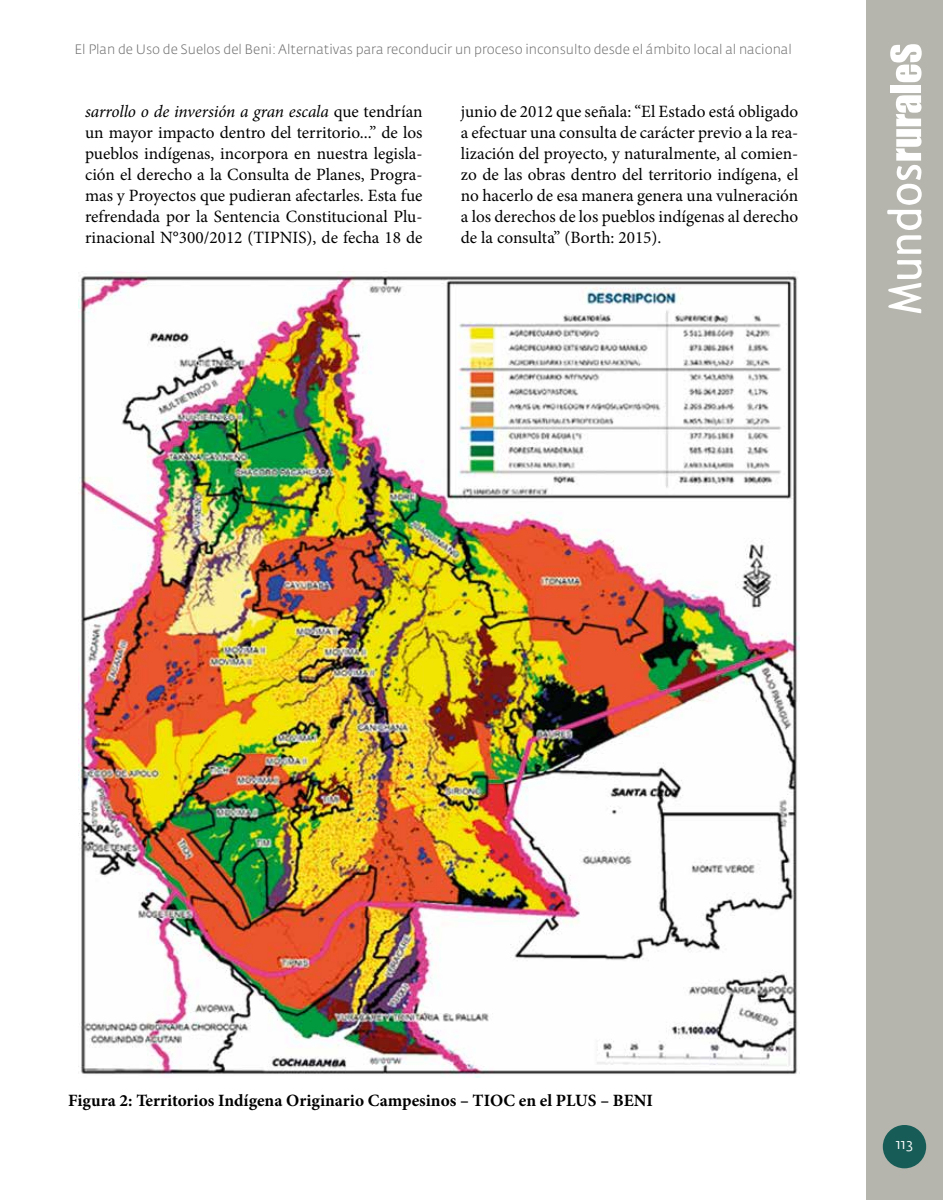
<style>
.page{position:relative;width:943px;height:1200px;background:#fff}
.page>*{position:absolute;margin:0;border:0;box-sizing:border-box;transform-origin:0 0}
.t1{font:17.25px/21px "Minion Pro";color:#000;text-align:justify}
.t2{font:700 17.25px "Minion Pro";color:#000}
.t3{font:14.25px "Fedra Sans Std";color:#fff}
.t4{font:300 13.5px "Fedra Sans Std";color:#706f6f}
.s1{font-style:italic}
</style>
<div class="page">
<div style="left:866px;top:0;width:77px;height:1200px;background:#b5b5ad"></div>
<div style="left:882px;top:1125px;width:44px;height:43px;background:#185c57;border-radius:50%"></div>
<svg style="left:888px;top:260px;width:34px;height:53px"></svg>
<svg style="left:887px;top:95px;width:35px;height:159px"></svg>
<div style="left:891px;top:85px;width:30px;height:8px;background:#fff"></div>
<svg style="left:890px;top:44px;width:31px;height:38px"></svg>
<img style="left:78px;top:272px;width:721px;height:805px">
<p class="t4" style="left:74px;top:41px;width:719px">El Plan de Uso de Suelos del Beni: Alternativas para reconducir un proceso inconsulto desde el ámbito local al nacional</p>
<p class="t1" style="left:85px;top:101px;width:339px"><span class="s1">sarrollo o de inversión a gran escala</span> que tendrían un mayor impacto dentro del territorio...” de los pueblos indígenas, incorpora en nuestra legisla&shy;ción el derecho a la Consulta de Planes, Progra&shy;mas y Proyectos que pudieran afectarles. Esta fue refrendada por la Sentencia Constitucional Plu&shy;rinacional N°300/2012 (TIPNIS), de fecha 18 de</p>
<p class="t1" style="left:461px;top:101px;width:339px">junio de 2012 que señala: “El Estado está obligado a efectuar una consulta de carácter previo a la rea&shy;lización del proyecto, y naturalmente, al comien&shy;zo de las obras dentro del territorio indígena, el no hacerlo de esa manera genera una vulneración a los derechos de los pueblos indígenas al derecho de la consulta” (Borth: 2015).</p>
<p class="t2" style="left:68px;top:1089px;width:586px">Figura 2: Territorios Indígena Originario Campesinos – TIOC en el PLUS – BENI</p>
<p class="t3" style="left:896px;top:1135px;width:19px">113</p>
</div>
